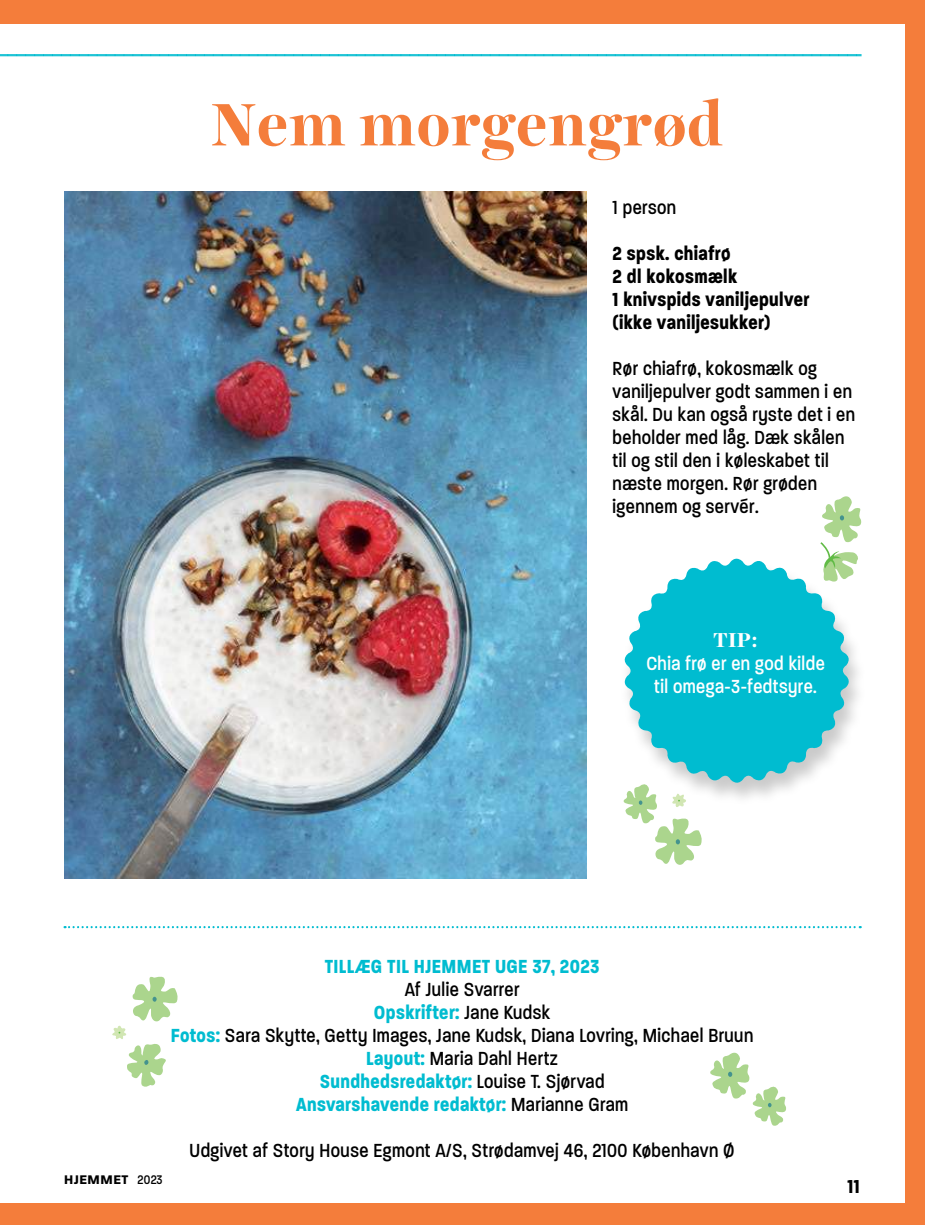
<style>
.page{position:relative;width:925px;height:1225px;background:#f47d3b}
.page>*{position:absolute;margin:0;border:0;box-sizing:border-box;transform-origin:0 0}
.t1{font:700 60.75px "Harriet Display";letter-spacing:.02em;color:#f47d3b}
.t2{font:500 20.47px/22.9px "Paralucent Condensed";letter-spacing:.02em;color:#000}
.t3{font:700 20.47px/22.9px "Paralucent Condensed";letter-spacing:.02em;color:#000}
.t4{font:500 20.47px/22.9px "Paralucent Condensed";letter-spacing:.02em;color:#fff;text-align:center}
.t5{font:700 20.47px "Paralucent Condensed";letter-spacing:.02em;color:#00bcd0}
.t6{font:700 20.47px "Harriet Display";color:#fff}
.t7{font:700 20.25px "Paralucent Condensed";color:#000}
.t8{font:700 13.5px "Paralucent";letter-spacing:.04em;color:#000}
.s1{font-family:"Paralucent Condensed";font-weight:500}
.s2{font-weight:700;color:#00bcd0}
</style>
<div class="page">
<div style="left:0;top:24px;width:904px;height:1179px;background:#fff"></div>
<img style="left:64px;top:191px;width:523px;height:687px">
<svg style="left:0;top:54px;width:861px;height:3px;background:#54d1df"></svg>
<div style="left:620px;top:560px;width:247px;height:247px;background:#000;opacity:.21"></div>
<svg style="left:621px;top:558px;width:231px;height:228px;fill:#00bcd0"></svg>
<svg style="left:65px;top:926px;width:796px;height:2px"></svg>
<svg style="left:710px;top:1052px;width:76px;height:74px"></svg>
<svg style="left:622px;top:783px;width:80px;height:82px"></svg>
<svg style="left:112px;top:976px;width:66px;height:111px"></svg>
<svg style="left:820px;top:496px;width:45px;height:87px"></svg>
<h1 class="t1" style="left:211px;top:98px;width:513px">Nem morgengrød</h1>
<p class="t2" style="left:612px;top:197px;width:65px">1 person</p>
<p class="t3" style="left:612px;top:243px;width:198px">2 spsk. chiafrø<br>2 dl kokosmælk<br>1 knivspids vaniljepulver (ikke vaniljesukker)</p>
<p class="t2" style="left:612px;top:358px;width:244px">Rør chiafrø, kokosmælk og vaniljepulver godt sammen i en skål. Du kan også ryste det i en beholder med låg. Dæk skålen til og stil den i køleskabet til næste morgen. Rør grøden igennem og servér.</p>
<p class="t6" style="left:713px;top:631px;width:45px">TIP:</p>
<p class="t4" style="left:646px;top:652px;width:180px">Chia frø er en god kilde til omega-3-fedtsyre.</p>
<p class="t8" style="left:64px;top:1171px;width:100px">HJEMMET <span class="s1">2023</span></p>
<p class="t5" style="left:325px;top:958px;width:276px">TILLÆG TIL HJEMMET UGE 37, 2023</p>
<p class="t2" style="left:171px;top:978px;width:584px;text-align:center">Af Julie Svarrer<br><span class="s2">Opskrifter:</span> Jane Kudsk<br><span class="s2">Fotos:</span> Sara Skytte, Getty Images, Jane Kudsk, Diana Lovring, Michael Bruun <span class="s2">Layout:</span> Maria Dahl Hertz<br><span class="s2">Sundhedsredaktør:</span> Louise T. Sjørvad<br><span class="s2">Ansvarshavende redaktør:</span> Marianne Gram</p>
<p class="t2" style="left:190px;top:1139px;width:547px">Udgivet af Story House Egmont A/S, Strødamvej 46, 2100 København Ø</p>
<p class="t7" style="left:847px;top:1178px;width:14px">11</p>
</div>
